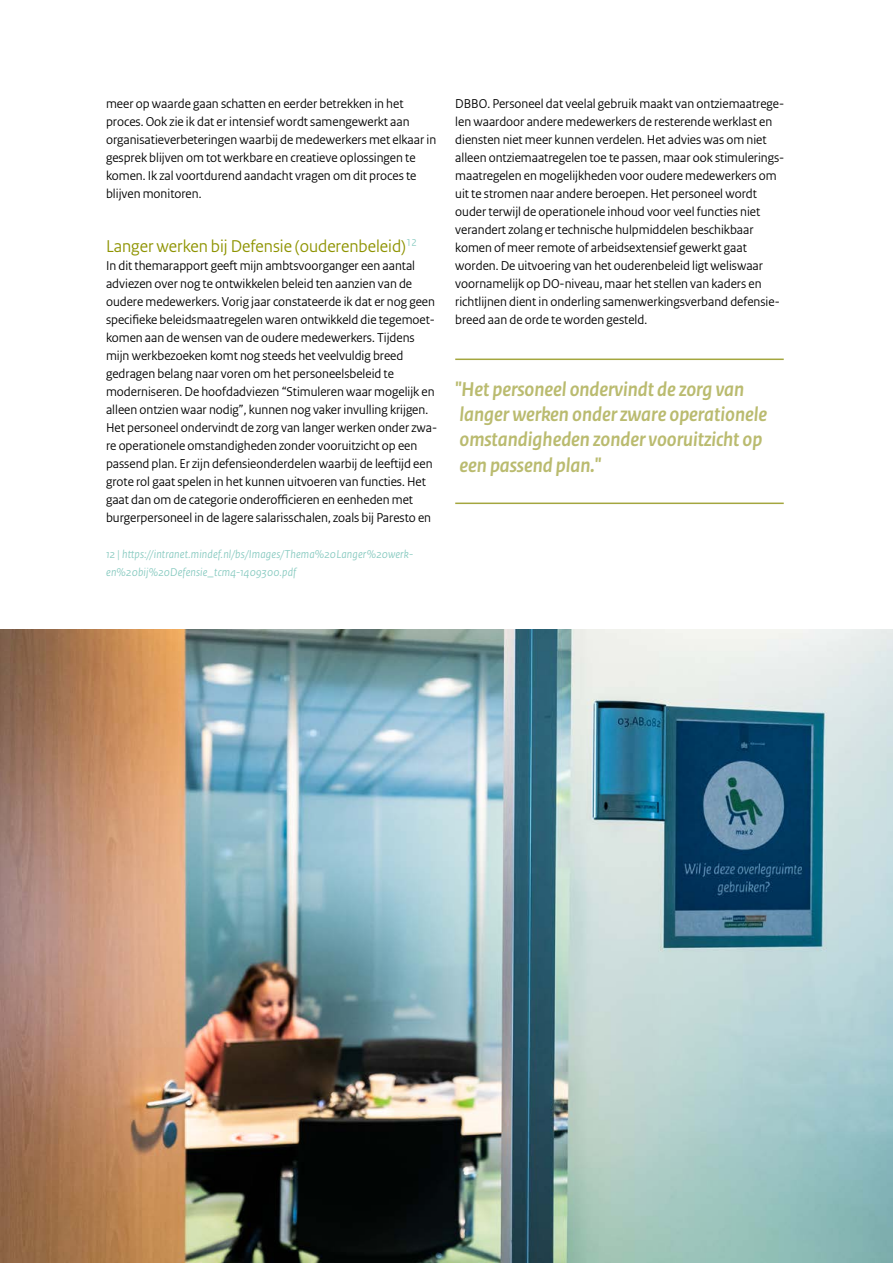
<style>
.page{position:relative;width:893px;height:1263px;background:#fff}
.page>*{position:absolute;margin:0;border:0;box-sizing:border-box;transform-origin:0 0}
.t1{font:italic 700 21px/25.2px "Rijksoverheid Sans Heading";color:#babb6f}
.t2{font:18px "Rijksoverheid Sans Heading";color:#8e9300}
.t3{font:13.5px/18px "Rijksoverheid Sans Heading";color:#000}
.t4{font:italic 12px/18px "Rijksoverheid Sans Heading";letter-spacing:.015em;color:#87cac0}
</style>
<div class="page">
<hr style="left:455px;top:359px;width:329px;height:1px;background:#a4a63e">
<hr style="left:455px;top:503px;width:329px;height:1px;background:#a4a63e">
<img style="left:0;top:629px;width:893px;height:634px">
<p class="t3" style="left:106px;top:95px;width:332px">meer op waarde gaan schatten en eerder betrekken in het proces. Ook zie ik dat er intensief wordt samengewerkt aan organisatieverbeteringen waarbij de medewerkers met elkaar in gesprek blijven om tot werkbare en creatieve oplossingen te komen. Ik zal voortdurend aandacht vragen om dit proces te blijven monitoren.</p>
<h2 class="t2" style="left:106px;top:236px;width:312px">Langer werken bij Defensie (ouderenbeleid)<sup>12</sup></h2>
<p class="t3" style="left:106px;top:257px;width:333px">In dit themarapport geeft mijn ambtsvoorganger een aantal adviezen over nog te ontwikkelen beleid ten aanzien van de oudere medewerkers. Vorig jaar constateerde ik dat er nog geen specifieke beleidsmaatregelen waren ontwikkeld die tegemoet&shy;komen aan de wensen van de oudere medewerkers. Tijdens mijn werkbezoeken komt nog steeds het veelvuldig breed gedragen belang naar voren om het personeelsbeleid te moderniseren. De hoofdadviezen “Stimuleren waar mogelijk en alleen ontzien waar nodig”, kunnen nog vaker invulling krijgen.<br>Het personeel ondervindt de zorg van langer werken onder zwa&shy;re operationele omstandigheden zonder vooruitzicht op een passend plan. Er zijn defensieonderdelen waarbij de leeftijd een grote rol gaat spelen in het kunnen uitvoeren van functies. Het gaat dan om de categorie onderofficieren en eenheden met burgerpersoneel in de lagere salarisschalen, zoals bij Paresto en</p>
<p class="t4" style="left:106px;top:545px;width:309px">12 | https://intranet.mindef.nl/bs/Images/Thema%20Langer%20werk&shy;en%20bij%20Defensie_tcm4-1409300.pdf</p>
<p class="t3" style="left:455px;top:95px;width:331px">DBBO. Personeel dat veelal gebruik maakt van ontziemaatrege&shy;len waardoor andere medewerkers de resterende werklast en diensten niet meer kunnen verdelen. Het advies was om niet alleen ontziemaatregelen toe te passen, maar ook stimulerings&shy;maatregelen en mogelijkheden voor oudere medewerkers om uit te stromen naar andere beroepen. Het personeel wordt ouder terwijl de operationele inhoud voor veel functies niet verandert zolang er technische hulpmiddelen beschikbaar komen of meer remote of arbeidsextensief gewerkt gaat worden. De uitvoering van het ouderenbeleid ligt weliswaar voornamelijk op DO-niveau, maar het stellen van kaders en richtlijnen dient in onderling samenwerkingsverband defensie&shy;breed aan de orde te worden gesteld.</p>
<h1 class="t1" style="left:455px;top:377px;width:313px">"Het personeel ondervindt de zorg van langer werken onder zware operationele omstandigheden zonder vooruitzicht op een passend plan."</h1>
</div>
